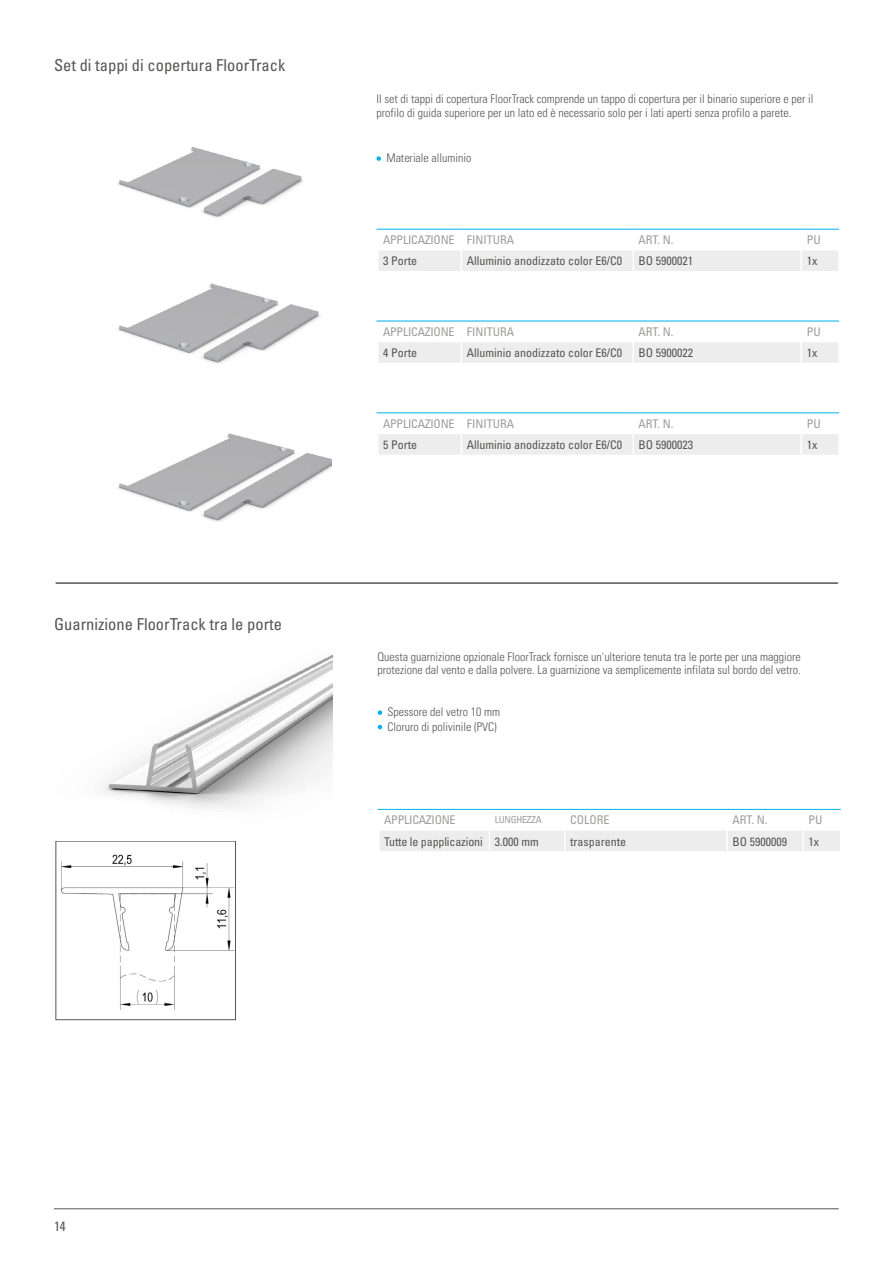
<style>
.page{position:relative;width:893px;height:1263px;background:#fff}
.page>*{position:absolute;margin:0;border:0;box-sizing:border-box;transform-origin:0 0}
.t1{font:condensed 16.5px "Univers LTCYR 57";color:#575756}
.t2{font:condensed 13.5px "Univers LTCYR 57";color:#575756}
.t3{font:12px/13.5px "Univers LTCYR 47 Light Cond";color:#575756}
.t4{font:condensed 12px "Univers LTCYR 57";color:#575756}
.t5{font:condensed 12px "Univers LTCYR 57";letter-spacing:-.02em;color:#9d9d9c}
.t6{font:condensed 9.75px "Univers LTCYR 57";letter-spacing:-.03em;color:#9d9d9c}
</style>
<div class="page">
<hr style="left:54px;top:1208px;width:785px;height:1px;background:#575756">
<img style="left:61px;top:854px;width:173px;height:156px">
<div style="left:56px;top:841px;width:180px;height:179px;border:1px solid #575756"></div>
<img style="left:103px;top:655px;width:229px;height:154px">
<hr style="left:56px;top:583px;width:782px;height:1px;background:#000">
<img style="left:118px;top:147px;width:185px;height:71px">
<img style="left:118px;top:283px;width:202px;height:81px">
<img style="left:118px;top:433px;width:214px;height:89px">
<hr style="left:376px;top:229px;width:85px;height:1px;background:#00b1eb">
<svg style="left:377px;top:229px;width:462px;height:42px"></svg>
<hr style="left:838px;top:250px;width:2px;height:21px;background:#fff">
<hr style="left:376px;top:321px;width:85px;height:1px;background:#00b1eb">
<svg style="left:377px;top:321px;width:462px;height:42px"></svg>
<hr style="left:838px;top:342px;width:2px;height:21px;background:#fff">
<hr style="left:376px;top:412px;width:85px;height:1px;background:#00b1eb">
<hr style="left:461px;top:412px;width:172px;height:1px;background:#00b1eb">
<hr style="left:633px;top:412px;width:168px;height:1px;background:#00b1eb">
<hr style="left:801px;top:412px;width:38px;height:1px;background:#00b1eb">
<svg style="left:377px;top:413px;width:462px;height:42px"></svg>
<hr style="left:838px;top:434px;width:2px;height:21px;background:#fff">
<svg style="left:376px;top:156px;width:5px;height:5px"></svg>
<hr style="left:378px;top:809px;width:111px;height:1px;background:#00b1eb">
<svg style="left:379px;top:809px;width:462px;height:42px"></svg>
<svg style="left:378px;top:710px;width:4px;height:5px"></svg>
<svg style="left:378px;top:725px;width:4px;height:4px"></svg>
<h1 class="t1" style="left:54px;top:55px;width:233px">Set di tappi di copertura FloorTrack</h1>
<h1 class="t1" style="left:54px;top:613px;width:229px">Guarnizione FloorTrack tra le porte</h1>
<p class="t3" style="left:376px;top:92px;width:438px">Il set di tappi di copertura FloorTrack comprende un tappo di copertura per il binario superiore e per il profilo di guida superiore per un lato ed è necessario solo per i lati aperti senza profilo a parete.</p>
<p class="t3" style="left:386px;top:151px;width:87px">Materiale alluminio</p>
<p class="t5" style="left:383px;top:232px;width:132px">APPLICAZIONE FINITURA</p>
<p class="t5" style="left:639px;top:232px;width:36px">ART. N.</p>
<p class="t5" style="left:807px;top:232px;width:16px">PU</p>
<p class="t4" style="left:383px;top:253px;width:35px">3 Porte</p>
<p class="t4" style="left:467px;top:253px;width:157px">Alluminio anodizzato color E6/C0</p>
<p class="t4" style="left:639px;top:253px;width:56px">BO 5900021</p>
<p class="t4" style="left:807px;top:253px;width:12px">1x</p>
<p class="t5" style="left:383px;top:324px;width:132px">APPLICAZIONE FINITURA</p>
<p class="t5" style="left:639px;top:324px;width:36px">ART. N.</p>
<p class="t5" style="left:807px;top:324px;width:16px">PU</p>
<p class="t4" style="left:383px;top:345px;width:35px">4 Porte</p>
<p class="t4" style="left:467px;top:345px;width:157px">Alluminio anodizzato color E6/C0</p>
<p class="t4" style="left:639px;top:345px;width:56px">BO 5900022</p>
<p class="t4" style="left:807px;top:345px;width:12px">1x</p>
<p class="t5" style="left:383px;top:416px;width:132px">APPLICAZIONE FINITURA</p>
<p class="t5" style="left:639px;top:416px;width:36px">ART. N.</p>
<p class="t5" style="left:807px;top:416px;width:16px">PU</p>
<p class="t4" style="left:383px;top:437px;width:35px">5 Porte</p>
<p class="t4" style="left:467px;top:437px;width:157px">Alluminio anodizzato color E6/C0</p>
<p class="t4" style="left:639px;top:437px;width:56px">BO 5900023</p>
<p class="t4" style="left:807px;top:437px;width:12px">1x</p>
<p class="t3" style="left:378px;top:649px;width:425px">Questa guarnizione opzionale FloorTrack fornisce un'ulteriore tenuta tra le porte per una maggiore protezione dal vento e dalla polvere. La guarnizione va semplicemente infilata sul bordo del vetro.</p>
<p class="t3" style="left:387px;top:704px;width:114px;line-height:14.4px">Spessore del vetro 10 mm<br>Cloruro di polivinile (PVC)</p>
<p class="t5" style="left:384px;top:812px;width:73px">APPLICAZIONE</p>
<p class="t6" style="left:495px;top:814px;width:48px">LUNGHEZZA</p>
<p class="t5" style="left:570px;top:812px;width:41px">COLORE</p>
<p class="t5" style="left:732px;top:812px;width:36px">ART. N.</p>
<p class="t5" style="left:808px;top:812px;width:16px">PU</p>
<p class="t4" style="left:384px;top:834px;width:156px">Tutte le papplicazioni 3.000 mm</p>
<p class="t4" style="left:570px;top:834px;width:57px">trasparente</p>
<p class="t4" style="left:732px;top:834px;width:56px">BO 5900009</p>
<p class="t4" style="left:808px;top:834px;width:12px">1x</p>
<p class="t2" style="left:54px;top:1218px;width:13px">14</p>
</div>
